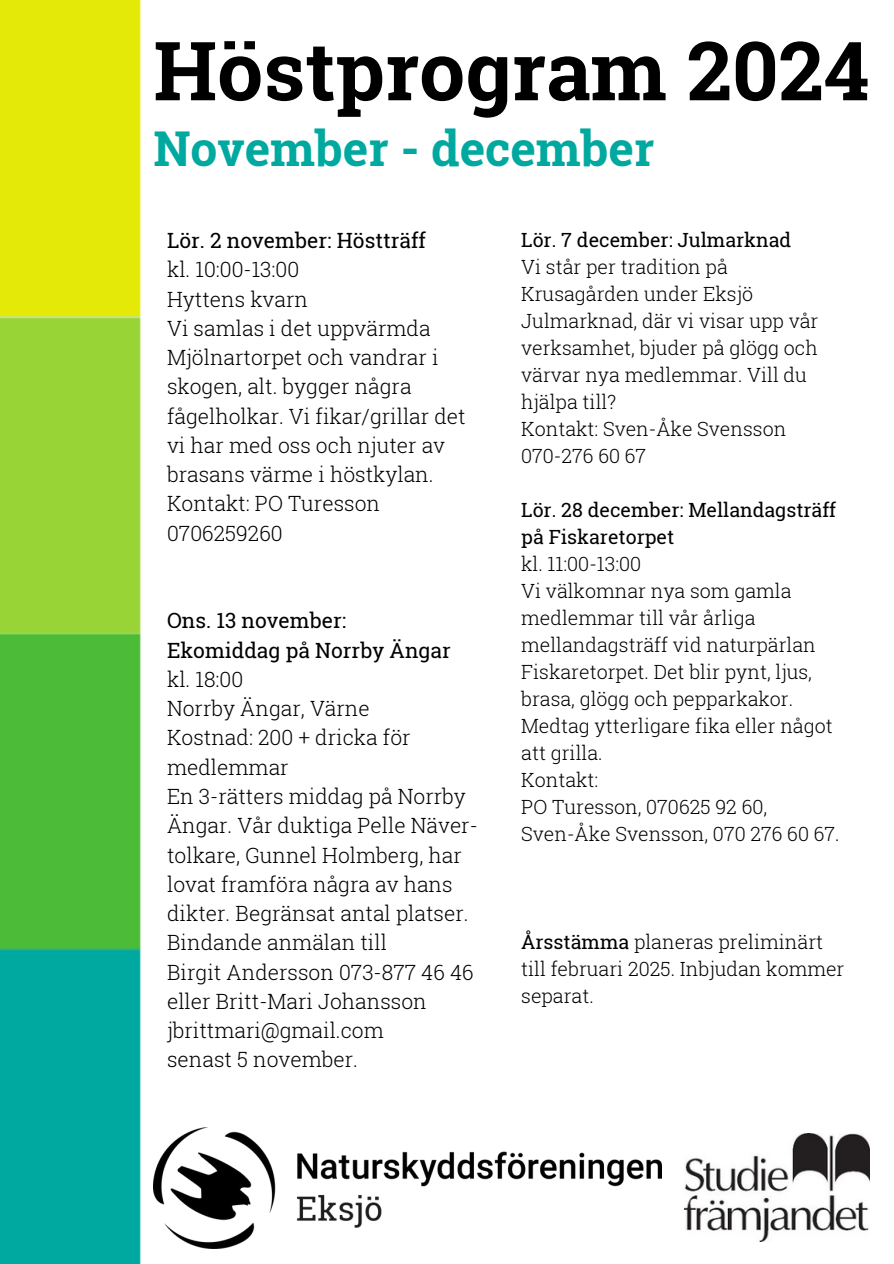
<style>
.page{position:relative;width:894px;height:1264px;background:#fff}
.page>*{position:absolute;margin:0;border:0;box-sizing:border-box;transform-origin:0 0}
.t1{font:700 81.6px "Roboto Slab";color:#000}
.t2{font:700 48px "Roboto Slab";color:#00a99f}
.t3{font:300 21px/29.2px "Roboto Slab";color:#000}
.t4{font:21px "Roboto Slab";color:#000}
.t5{font:300 19.5px/27px "Roboto Slab";color:#000}
.t6{font:19.5px/27px "Roboto Slab";color:#000}
.s1{font-weight:400}
</style>
<div class="page">
<img style="left:0;top:0;width:141px;height:1263px">
<img style="left:153px;top:1127px;width:508px;height:121px">
<img style="left:684px;top:1133px;width:185px;height:108px">
<p class="t1" style="left:153px;top:15px;width:717px">Höstprogram 2024</p>
<p class="t2" style="left:153px;top:116px;width:502px">November - december</p>
<p class="t4" style="left:167px;top:226px;width:260px">Lör. 2 november: Höstträff</p>
<p class="t3" style="left:167px;top:254px;width:134px">kl. 10:00-13:00</p>
<p class="t3" style="left:167px;top:284px;width:142px">Hyttens kvarn</p>
<p class="t3" style="left:167px;top:313px;width:300px">Vi samlas i det uppvärmda<br>Mjölnartorpet och vandrar i skogen, alt. bygger några fågelholkar. Vi fikar/grillar det vi har med oss och njuter av brasans värme i höstkylan.</p>
<p class="t3" style="left:167px;top:488px;width:214px">Kontakt: PO Turesson<br>0706259260</p>
<p class="t4" style="left:167px;top:606px;width:180px">Ons. 13 november:</p>
<p class="t4" style="left:167px;top:635px;width:285px">Ekomiddag på Norrby Ängar</p>
<p class="t3" style="left:167px;top:664px;width:78px">kl. 18:00</p>
<p class="t3" style="left:167px;top:693px;width:204px">Norrby Ängar, Värne</p>
<p class="t3" style="left:167px;top:722px;width:245px">Kostnad: 200 + dricka för medlemmar</p>
<p class="t3" style="left:167px;top:781px;width:312px">En 3-rätters middag på Norrby<br>Ängar. Vår duktiga Pelle Näver&shy;tolkare, Gunnel Holmberg, har lovat framföra några av hans dikter. Begränsat antal platser.</p>
<p class="t3" style="left:167px;top:927px;width:221px">Bindande anmälan till</p>
<p class="t3" style="left:167px;top:956px;width:308px">Birgit Andersson 073-877 46 46 eller Britt-Mari Johansson jbrittmari@gmail.com</p>
<p class="t3" style="left:167px;top:1044px;width:192px">senast 5 november.</p>
<p class="t6" style="left:521px;top:226px;width:271px">Lör. 7 december: Julmarknad</p>
<p class="t5" style="left:521px;top:253px;width:299px">Vi står per tradition på<br>Krusagården under Eksjö<br>Julmarknad, där vi visar upp vår verksamhet, bjuder på glögg och värvar nya medlemmar. Vill du hjälpa till?</p>
<p class="t5" style="left:521px;top:415px;width:266px">Kontakt: Sven-Åke Svensson</p>
<p class="t5" style="left:521px;top:442px;width:126px">070-276 60 67</p>
<p class="t6" style="left:521px;top:496px;width:316px">Lör. 28 december: Mellandagsträff på Fiskaretorpet</p>
<p class="t5" style="left:521px;top:550px;width:121px">kl. 11:00-13:00</p>
<p class="t5" style="left:521px;top:577px;width:296px">Vi välkomnar nya som gamla medlemmar till vår årliga mellandagsträff vid naturpärlan<br>Fiskaretorpet. Det blir pynt, ljus, brasa, glögg och pepparkakor.</p>
<p class="t5" style="left:521px;top:712px;width:313px">Medtag ytterligare fika eller något att grilla.</p>
<p class="t5" style="left:521px;top:766px;width:78px">Kontakt:</p>
<p class="t5" style="left:521px;top:793px;width:320px">PO Turesson, 070625 92 60,<br>Sven-Åke Svensson, 070 276 60 67.</p>
<p class="t5" style="left:521px;top:928px;width:324px"><span class="s1">Årsstämma</span> planeras preliminärt till februari 2025. Inbjudan kommer separat.</p>
</div>
